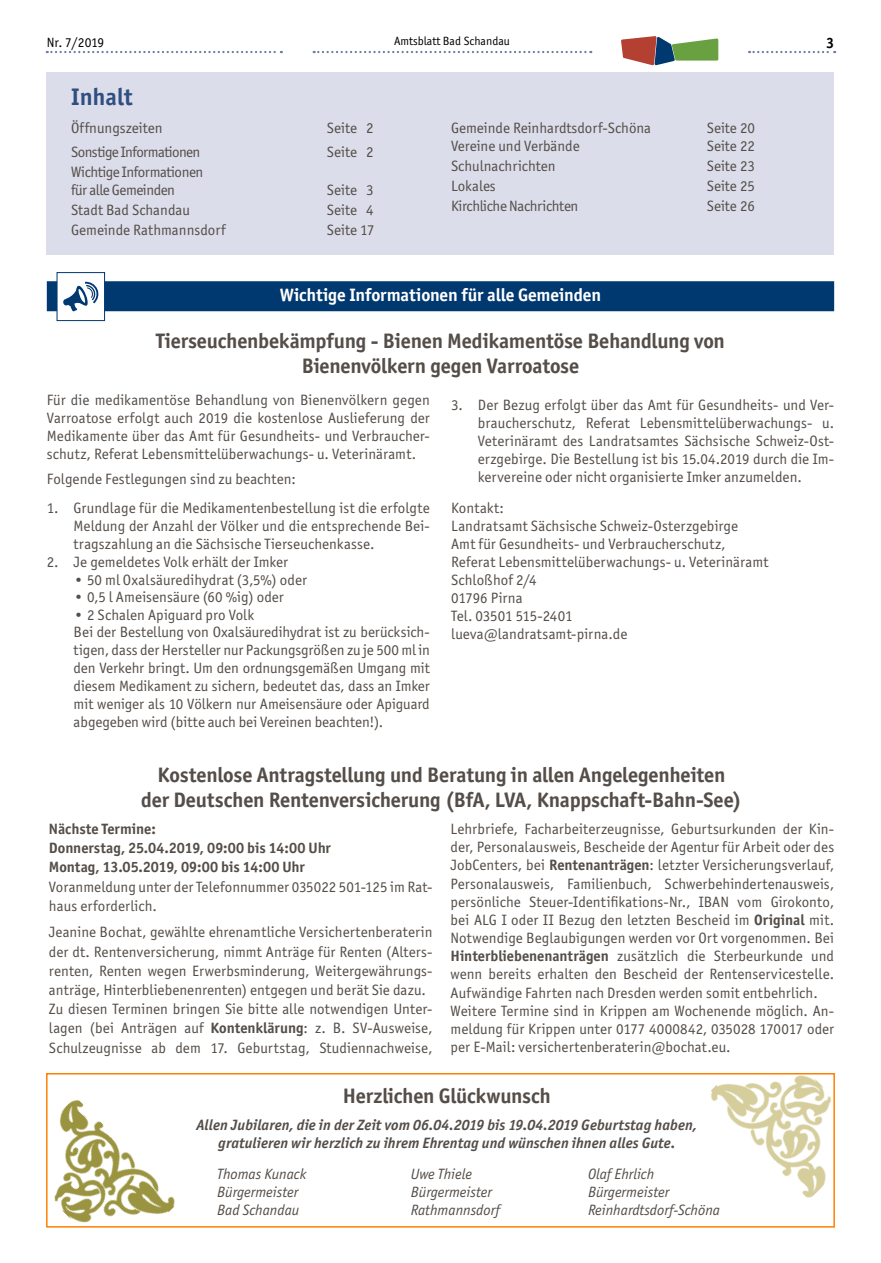
<style>
.page{position:relative;width:881px;height:1263px;background:#fff}
.page>*{position:absolute;margin:0;border:0;box-sizing:border-box;transform-origin:0 0}
.t1{font:700 24px "Officina San ITC";color:#314e81}
.t2{font:700 21px/25.2px "Officina San ITC";letter-spacing:-.01em;color:#544d48;text-align:center}
.t3{font:700 18px "Officina San ITC";letter-spacing:-.005em;color:#fff}
.t4{font:15px/18px "Officina San ITC";letter-spacing:.005em;color:#544d48}
.t5{font:italic 700 15px/18px "Officina San ITC";color:#544d48;text-align:center}
.t6{font:italic 15px "Officina San ITC";color:#544d48}
.t7{font:700 15px/19.2px "Officina San ITC";letter-spacing:-.005em;color:#544d48}
.t8{font:15px/18px "Officina San ITC";letter-spacing:-.03em;color:#544d48}
.t9{font:15px "Officina San ITC";letter-spacing:-.04em;color:#544d48}
.t10{font:15px "Officina San ITC";letter-spacing:-.025em;color:#544d48}
.t11{font:700 15px "Officina San ITC";color:#000}
.t12{font:13.5px "Officina San ITC";letter-spacing:-.01em;color:#000}
.t13{font:12px "Officina San ITC";color:#000}
.s1{font-weight:700}
</style>
<div class="page">
<svg style="left:313px;top:51px;width:278px;height:2px"></svg>
<svg style="left:47px;top:51px;width:235px;height:2px"></svg>
<svg style="left:748px;top:51px;width:86px;height:2px"></svg>
<svg style="left:621px;top:36px;width:97px;height:29px"></svg>
<div style="left:47px;top:72px;width:786px;height:183px;background:#dbddea"></div>
<div style="left:47px;top:281px;width:786px;height:30px;background:#003870"></div>
<div style="left:57px;top:272px;width:48px;height:49px;background:#fff;border:1px solid #003870"></div>
<svg style="left:63px;top:281px;width:35px;height:31px"></svg>
<div style="left:46px;top:1073px;width:788px;height:154px;background:#fff;border:2px solid #ff8000"></div>
<img style="left:54px;top:1100px;width:121px;height:122px">
<img style="left:704px;top:1074px;width:129px;height:126px">
<p class="t12" style="left:47px;top:34px;width:59px">Nr. 7/2019</p>
<p class="t13" style="left:394px;top:34px;width:117px">Amtsblatt Bad Schandau</p>
<p class="t11" style="left:825px;top:34px;width:10px">3</p>
<h1 class="t1" style="left:71px;top:82px;width:63px">Inhalt</h1>
<p class="t4" style="left:71px;top:119px;width:93px">Öffnungszeiten</p>
<p class="t4" style="left:327px;top:119px;width:48px">Seite 2</p>
<p class="t9" style="left:71px;top:143px;width:131px">Sonstige Informationen</p>
<p class="t4" style="left:327px;top:143px;width:48px">Seite 2</p>
<p class="t8" style="left:71px;top:163px;width:133px">Wichtige Informationen für alle Gemeinden</p>
<p class="t4" style="left:327px;top:181px;width:48px">Seite 3</p>
<p class="t4" style="left:71px;top:201px;width:120px">Stadt Bad Schandau</p>
<p class="t4" style="left:327px;top:201px;width:48px">Seite 4</p>
<p class="t4" style="left:71px;top:221px;width:156px">Gemeinde Rathmannsdorf</p>
<p class="t4" style="left:327px;top:221px;width:49px">Seite 17</p>
<p class="t4" style="left:451px;top:119px;width:201px">Gemeinde Reinhardtsdorf-Schöna<br>Vereine und Verbände</p>
<p class="t4" style="left:706px;top:119px;width:50px">Seite 20<br>Seite 22</p>
<p class="t4" style="left:451px;top:157px;width:106px">Schulnachrichten</p>
<p class="t4" style="left:706px;top:157px;width:50px">Seite 23</p>
<p class="t4" style="left:451px;top:177px;width:46px">Lokales</p>
<p class="t4" style="left:706px;top:177px;width:50px">Seite 25</p>
<p class="t10" style="left:451px;top:198px;width:129px">Kirchliche Nachrichten</p>
<p class="t4" style="left:706px;top:197px;width:50px">Seite 26</p>
<p class="t3" style="left:280px;top:283px;width:322px">Wichtige Informationen für alle Gemeinden</p>
<h2 class="t2" style="left:156px;top:328px;width:570px">Tierseuchenbekämpfung - Bienen Medikamentöse Behandlung von<br>Bienenvölkern gegen Varroatose</h2>
<p class="t4" style="left:47px;top:391px;width:384px;text-align:justify">Für die medikamentöse Behandlung von Bienenvölkern gegen Varroatose erfolgt auch 2019 die kostenlose Auslieferung der Medikamente über das Amt für Gesundheits- und Verbraucher&shy;schutz, Referat Lebensmittelüberwachungs- u. Veterinäramt.</p>
<p class="t4" style="left:47px;top:470px;width:250px">Folgende Festlegungen sind zu beachten:</p>
<p class="t4" style="left:74px;top:499px;width:357px;text-align:justify;text-indent:-27px">1. Grundlage für die Medikamentenbestellung ist die erfolgte Meldung der Anzahl der Völker und die entsprechende Bei&shy;tragszahlung an die Sächsische Tierseuchenkasse.</p>
<p class="t4" style="left:47px;top:553px;width:243px">2. Je gemeldetes Volk erhält der Imker</p>
<p class="t4" style="left:74px;top:570px;width:235px">• 50 ml Oxalsäuredihydrat (3,5%) oder</p>
<p class="t4" style="left:74px;top:588px;width:212px">• 0,5 l Ameisensäure (60 %ig) oder</p>
<p class="t4" style="left:74px;top:605px;width:357px">• 2 Schalen Apiguard pro Volk<br>Bei der Bestellung von Oxalsäuredihydrat ist zu berücksich&shy;tigen, dass der Hersteller nur Packungsgrößen zu je 500 ml in den Verkehr bringt. Um den ordnungsgemäßen Umgang mit diesem Medikament zu sichern, bedeutet das, dass an Imker mit weniger als 10 Völkern nur Ameisensäure oder Apiguard abgegeben wird (bitte auch bei Vereinen beachten!).</p>
<p class="t4" style="left:477px;top:396px;width:357px;text-align:justify;text-indent:-27px">3. Der Bezug erfolgt über das Amt für Gesundheits- und Ver&shy;braucherschutz, Referat Lebensmittelüberwachungs- u.<br>Veterinäramt des Landratsamtes Sächsische Schweiz-Ost&shy;erzgebirge. Die Bestellung ist bis 15.04.2019 durch die Im&shy;kervereine oder nicht organisierte Imker anzumelden.</p>
<p class="t4" style="left:451px;top:499px;width:319px">Kontakt:<br>Landratsamt Sächsische Schweiz-Osterzgebirge<br>Amt für Gesundheits- und Verbraucherschutz,<br>Referat Lebensmittelüberwachungs- u. Veterinäramt<br>Schloßhof 2/4<br>01796 Pirna<br>Tel. 03501 515-2401<br>lueva@landratsamt-pirna.de</p>
<h2 class="t2" style="left:141px;top:762px;width:601px">Kostenlose Antragstellung und Beratung in allen Angelegenheiten der Deutschen Rentenversicherung (BfA, LVA, Knappschaft-Bahn-See)</h2>
<p class="t7" style="left:49px;top:819px;width:283px">Nächste Termine:<br>Donnerstag, 25.04.2019, 09:00 bis 14:00 Uhr<br>Montag, 13.05.2019, 09:00 bis 14:00 Uhr</p>
<p class="t4" style="left:49px;top:877px;width:385px;line-height:19.2px">Voranmeldung unter der Telefonnummer 035022 501-125 im Rat&shy;haus erforderlich.</p>
<p class="t4" style="left:49px;top:923px;width:385px;line-height:19.2px">Jeanine Bochat, gewählte ehrenamtliche Versichertenberaterin der dt. Rentenversicherung, nimmt Anträge für Renten (Alters&shy;renten, Renten wegen Erwerbsminderung, Weitergewährungs&shy;anträge, Hinterbliebenenrenten) entgegen und berät Sie dazu.<br>Zu diesen Terminen bringen Sie bitte alle notwendigen Unter&shy;lagen (bei Anträgen auf <span class="s1">Kontenklärung</span>: z. B. SV-Ausweise, Schulzeugnisse ab dem 17. Geburtstag, Studiennachweise,</p>
<p class="t4" style="left:450px;top:820px;width:385px">Lehrbriefe, Facharbeiterzeugnisse, Geburtsurkunden der Kin&shy;der, Personalausweis, Bescheide der Agentur für Arbeit oder des JobCenters, bei <span class="s1">Rentenanträgen</span>: letzter Versicherungsverlauf, Personalausweis, Familienbuch, Schwerbehindertenausweis, persönliche Steuer-Identifikations-Nr., IBAN vom Girokonto, bei ALG I oder II Bezug den letzten Bescheid im <span class="s1">Original</span> mit.<br>Notwendige Beglaubigungen werden vor Ort vorgenommen. Bei <span class="s1">Hinterbliebenenanträgen</span> zusätzlich die Sterbeurkunde und wenn bereits erhalten den Bescheid der Rentenservicestelle.<br>Aufwändige Fahrten nach Dresden werden somit entbehrlich.<br>Weitere Termine sind in Krippen am Wochenende möglich. An&shy;meldung für Krippen unter 0177 4000842, 035028 170017 oder per E-Mail: versichertenberaterin@bochat.eu.</p>
<h2 class="t2" style="left:343px;top:1083px;width:209px">Herzlichen Glückwunsch</h2>
<p class="t5" style="left:196px;top:1115px;width:502px">Allen Jubilaren, die in der Zeit vom 06.04.2019 bis 19.04.2019 Geburtstag haben, gratulieren wir herzlich zu ihrem Ehrentag und wünschen ihnen alles Gute.</p>
<p class="t6" style="left:217px;top:1166px;width:90px">Thomas Kunack</p>
<p class="t6" style="left:410px;top:1166px;width:63px">Uwe Thiele</p>
<p class="t6" style="left:587px;top:1166px;width:68px">Olaf Ehrlich</p>
<p class="t6" style="left:217px;top:1184px;width:83px">Bürgermeister</p>
<p class="t6" style="left:410px;top:1184px;width:83px">Bürgermeister</p>
<p class="t6" style="left:587px;top:1184px;width:83px">Bürgermeister</p>
<p class="t6" style="left:217px;top:1202px;width:84px">Bad Schandau</p>
<p class="t6" style="left:410px;top:1202px;width:91px">Rathmannsdorf</p>
<p class="t6" style="left:587px;top:1202px;width:133px">Reinhardtsdorf-Schöna</p>
</div>
